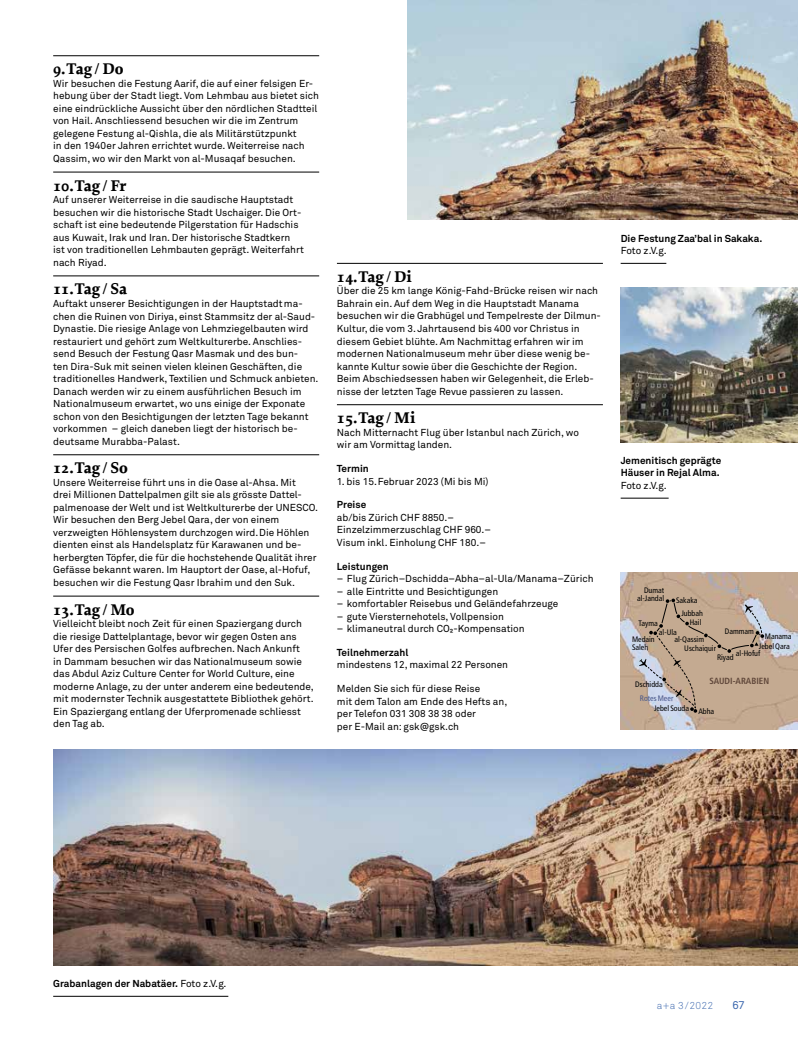
<style>
.page{position:relative;width:798px;height:1046px;background:#fff}
.page>*{position:absolute;margin:0;border:0;box-sizing:border-box;transform-origin:0 0}
.t1{font:700 16.25px "Proforma";color:#000}
.t2{font:11.25px "Akkurat";color:#3c68ae}
.t3{font:10px/12.5px "Akkurat";color:#000}
.t4{font:700 10px/12.5px "Akkurat";color:#000}
.t5{font:300 10px "Akkurat";color:#3c68ae}
.t6{font:700 condensed 8.88px "Frutiger";color:#60473a}
.t7{font:condensed 7.88px/7.9px "Frutiger";color:#000;text-align:right}
.t8{font:condensed 7.88px "Frutiger";color:#49588a}
.s1{font-weight:400}
</style>
<div class="page">
<hr style="left:53px;top:55px;width:266px;height:1px;background:#000">
<hr style="left:53px;top:172px;width:266px;height:1px;background:#000">
<hr style="left:53px;top:275px;width:266px;height:1px;background:#000">
<hr style="left:53px;top:454px;width:266px;height:1px;background:#000">
<hr style="left:53px;top:595px;width:266px;height:1px;background:#000">
<hr style="left:337px;top:263px;width:265px;height:1px;background:#000">
<hr style="left:337px;top:404px;width:265px;height:1px;background:#000">
<img style="left:407px;top:0;width:390px;height:220px">
<img style="left:53px;top:749px;width:744px;height:216px">
<img style="left:620px;top:287px;width:177px;height:155px">
<img style="left:620px;top:572px;width:177px;height:157px">
<svg style="left:638px;top:598px;width:125px;height:114px;background:#bea997"></svg>
<hr style="left:620px;top:263px;width:46px;height:1px;background:#000">
<hr style="left:53px;top:995px;width:175px;height:1px;background:#000">
<hr style="left:620px;top:498px;width:48px;height:1px;background:#000">
<h1 class="t1" style="left:53px;top:59px;width:72px">9.Tag/ Do</h1>
<p class="t3" style="left:53px;top:77px;width:267px">Wir besuchen die Festung Aarif, die auf einer felsigen Er&shy;hebung ü ber der Stadt liegt. Vom Lehmbau aus bietet sich eine eindrückliche Aussicht ü ber den nördlichen Stadtteil von Hail. Anschliessend besuchen wir die im Zentrum gelegene Festung al-Qishla, die als Militärstützpunkt<br>in den 1940er Jahren errichtet wurde. Weiterreise nach Qassim, wo wir den Markt von al-Musaqaf besuchen.</p>
<h1 class="t1" style="left:53px;top:175px;width:75px">10.Tag/ Fr</h1>
<p class="t3" style="left:53px;top:193px;width:252px">Auf unserer Weiterreise in die saudische Hauptstadt besuchen wir die historische Stadt Uschaiger. Die Ort&shy;schaft ist eine bedeutende Pilgerstation fü r Hadschis aus Kuwait, Irak und Iran. Der historische Stadtkern ist von traditionellen Lehmbauten geprägt. Weiterfahrt nach Riyad.</p>
<h1 class="t1" style="left:53px;top:279px;width:76px">11.Tag/ Sa</h1>
<p class="t3" style="left:53px;top:297px;width:267px">Auftakt unserer Besichtigungen in der Hauptstadtma&shy;chen die Ruinen von Diriya, einst Stammsitz der al-Saud-Dynastie. Die riesige Anlage von Lehmziegelbauten wird restauriert und gehört zum Weltkulturerbe. Anschlies&shy;send Besuch der Festung Qasr Masmak und des bun-<br>ten Dira-Suk mit seinen vielen kleinen Geschäften, die traditionelles Handwerk, Textilien und Schmuck anbieten.<br>Danach werden wir zu einem ausfü hrlichen Besuch im Nationalmuseum erwartet, wo uns einige der Exponate schon von den Besichtigungen der letzten Tage bekannt vorkommen – gleich daneben liegt der historisch be&shy;deutsame Murabba-Palast.</p>
<h1 class="t1" style="left:53px;top:457px;width:76px">12.Tag/ So</h1>
<p class="t3" style="left:53px;top:476px;width:266px">Unsere Weiterreise fü hrt uns in die Oase al-Ahsa. Mit<br>drei Millionen Dattelpalmen gilt sie als grösste Dattel&shy;palmenoase der Welt und ist Weltkulturerbe der UNESCO.<br>Wir besuchen den Berg Jebel Qara, der von einem verzweigten Höhlensystem durchzogen wird.Die Höhlen dienten einst als Handelsplatz fü r Karawanen und be&shy;herbergten Töpfer, die fü r die hochstehende Qualität ihrer Gefässe bekannt waren. Im Hauptort der Oase, al-Hofuf, besuchen wir die Festung Qasr Ibrahim und den Suk.</p>
<h1 class="t1" style="left:53px;top:599px;width:83px">13.Tag/ Mo</h1>
<p class="t3" style="left:53px;top:617px;width:262px">Vielleicht bleibt noch Zeit fü r einen Spaziergang durch die riesige Dattelplantage, bevor wir gegen Osten ans Ufer des Persischen Golfes aufbrechen. Nach Ankunft<br>in Dammam besuchen wir das Nationalmuseum sowie das Abdul Aziz Culture Center for World Culture, eine moderne Anlage, zu der unter anderem eine bedeutende, mit modernster Technik ausgestattete Bibliothek gehört.<br>Ein Spaziergang entlang der Uferpromenade schliesst den Tag ab.</p>
<h1 class="t1" style="left:337px;top:266px;width:76px">14.Tag/ Di</h1>
<p class="t3" style="left:337px;top:284px;width:265px">Ü ber die 25 km lange König-Fahd-Brücke reisen wir nach Bahrain ein. Auf dem Weg in die Hauptstadt Manama besuchen wir die Grabhügel und Tempelreste der Dilmun-Kultur, die vom 3. Jahrtausend bis 400 vor Christus in diesem Gebiet blü hte. Am Nachmittag erfahren wir im modernen Nationalmuseum mehr ü ber diese wenig be&shy;kannte Kultur sowie ü ber die Geschichte der Region.<br>Beim Abschiedsessen haben wir Gelegenheit, die Erleb&shy;nisse der letzten Tage Revue passieren zu lassen.</p>
<h1 class="t1" style="left:337px;top:407px;width:80px">15.Tag/ Mi</h1>
<p class="t3" style="left:337px;top:426px;width:243px">Nach Mitternacht Flug ü ber Istanbul nach Zü rich, wo wir am Vormittag landen.</p>
<p class="t4" style="left:337px;top:462px;width:33px">Termin</p>
<p class="t3" style="left:337px;top:474px;width:153px">1. bis 15.Februar 2023 (Mi bis Mi)</p>
<p class="t4" style="left:337px;top:498px;width:31px">Preise</p>
<p class="t3" style="left:337px;top:511px;width:156px">ab/bis Zürich CHF 8850.–<br>Einzelzimmerzuschlag CHF 960.–<br>Visum inkl. Einholung CHF 180.–</p>
<p class="t4" style="left:337px;top:559px;width:53px">Leistungen</p>
<p class="t3" style="left:337px;top:572px;width:258px">– Flug Zürich–Dschidda–Abha–al-Ula/Manama–Zürich</p>
<p class="t3" style="left:337px;top:584px;width:163px">– alle Eintritte und Besichtigungen</p>
<p class="t3" style="left:337px;top:597px;width:223px">– komfortabler Reisebus und Geländefahrzeuge</p>
<p class="t3" style="left:337px;top:609px;width:168px">– gute Viersternehotels, Vollpension</p>
<p class="t3" style="left:337px;top:622px;width:189px">– klimaneutral durch CO²-Kompensation</p>
<p class="t4" style="left:337px;top:646px;width:73px">Teilnehmerzahl</p>
<p class="t3" style="left:337px;top:658px;width:173px">mindestens 12, maximal 22 Personen</p>
<p class="t3" style="left:337px;top:682px;width:172px">Melden Sie sich für diese Reise<br>mit dem Talon am Ende des Hefts an, per Telefon 031 308 38 38 oder<br>per E-Mail an: gsk@gsk.ch</p>
<p class="t4" style="left:620px;top:232px;width:143px">Die Festung Zaa’bal in Sakaka.</p>
<p class="t3" style="left:620px;top:244px;width:48px">Foto z.V.g.</p>
<p class="t4" style="left:620px;top:454px;width:102px">Jemenitisch geprägte<br>Häuser in Rejal Alma.</p>
<p class="t3" style="left:620px;top:479px;width:48px">Foto z.V.g.</p>
<p class="t7" style="left:637px;top:586px;width:28px">Dumat al-Jandal</p>
<p class="t7" style="left:675px;top:596px;width:23px">Sakaka</p>
<p class="t7" style="left:681px;top:609px;width:23px">Jubbah</p>
<p class="t7" style="left:689px;top:618px;width:13px">Hail</p>
<p class="t7" style="left:638px;top:619px;width:21px">Tayma</p>
<p class="t7" style="left:724px;top:627px;width:31px">Dammam</p>
<p class="t7" style="left:735px;top:649px;width:26px">al-Hofuf</p>
<p class="t7" style="left:658px;top:628px;width:19px">al-Ula</p>
<p class="t7" style="left:764px;top:632px;width:28px">Manama</p>
<p class="t7" style="left:631px;top:635px;width:24px">Medain</p>
<p class="t7" style="left:674px;top:635px;width:31px">al-Qassim</p>
<p class="t7" style="left:631px;top:643px;width:18px">Saleh</p>
<p class="t7" style="left:684px;top:644px;width:33px">Uschaiquir</p>
<p class="t7" style="left:758px;top:642px;width:32px">Jebel Qara</p>
<p class="t7" style="left:716px;top:653px;width:18px">Riyad</p>
<p class="t7" style="left:635px;top:680px;width:29px">Dschidda</p>
<p class="t8" style="left:639px;top:693px;width:35px">Rotes Meer</p>
<p class="t7" style="left:653px;top:704px;width:36px">Jebel Souda</p>
<p class="t6" style="left:709px;top:675px;width:61px">SAUDI-ARABIEN</p>
<p class="t7" style="left:698px;top:707px;width:17px">Abha</p>
<p class="t4" style="left:53px;top:976px;width:175px">Grabanlagen der Nabatäer. <span class="s1">Foto z.V.g.</span></p>
<p class="t5" style="left:656px;top:999px;width:58px">a+a 3/2022</p>
<p class="t2" style="left:732px;top:998px;width:14px">67</p>
</div>
